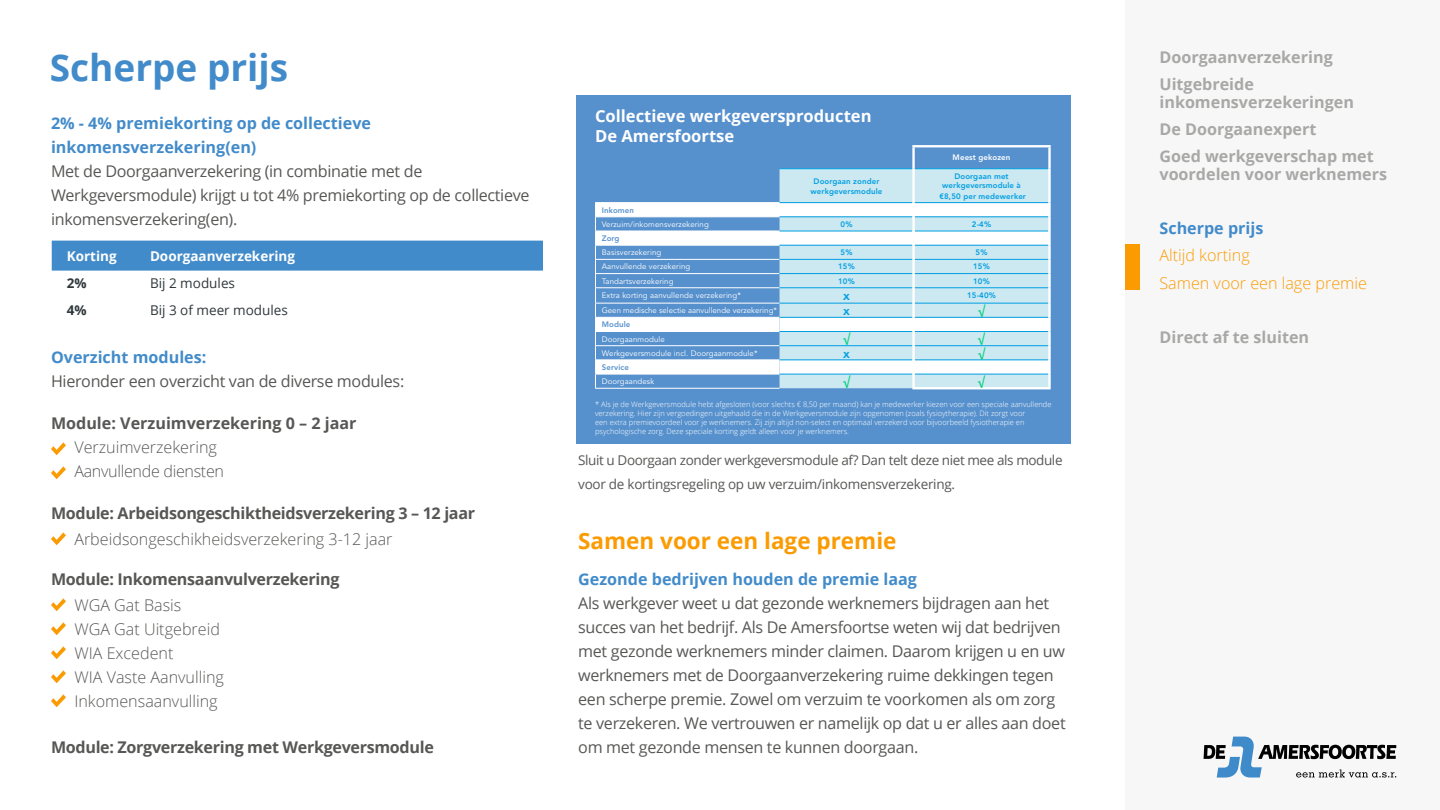
<style>
.page{position:relative;width:1440px;height:810px;background:#fff}
.page>*{position:absolute;margin:0;border:0;box-sizing:border-box;transform-origin:0 0}
.t1{font:700 36.97px "Open Sans";color:#428bca}
.t2{font:700 22.5px "Open Sans";color:#fb9b02}
.t3{font:700 16.58px/19.9px "Open Sans";color:#fff}
.t4{font:16.12px/24px "Open Sans";letter-spacing:-.02em;color:#575756}
.t5{font:300 16.12px/24px "Open Sans";color:#575756}
.t6{font:700 16.12px/27px "Open Sans";color:#a8a8a7}
.t7{font:700 16.12px "Open Sans";letter-spacing:-.02em;color:#575756}
.t8{font:700 16.12px/24px "Open Sans";color:#428bca}
.t9{font:300 16.12px/27px "Open Sans";color:#fb9b02}
.t10{font:700 16.12px "Open Sans";color:#575756}
.t11{font:13.5px/24px "Open Sans";letter-spacing:-.03em;color:#575756}
.t12{font:13.5px "Open Sans";color:#30383b}
.t13{font:700 13.5px "Open Sans";color:#fff}
.t14{font:700 13.5px "Open Sans";color:#30383b}
.t15{font:800 12.6px "Avenir LT Std";color:#01cf7c}
.t16{font:800 12.6px "Avenir LT Std";color:#009fe3}
.t17{font:7.88px "Avenir LT Std";letter-spacing:.01em;color:#fff}
.t18{font:800 7.88px/10.3px "Avenir LT Std";letter-spacing:.01em;color:#009fe3;text-align:center}
.t19{font:800 7.88px "Avenir LT Std";letter-spacing:.01em;color:#5791cd}
.t20{font:800 7.88px "Avenir LT Std";letter-spacing:.01em;color:#fff}
.t21{font:300 7.5px/9px "Open Sans";color:#fff}
</style>
<div class="page">
<div style="left:1125px;top:0;width:315px;height:810px;background:#f7f7f7"></div>
<svg style="left:1204px;top:737px;width:192px;height:41px"></svg>
<svg style="left:51px;top:442px;width:15px;height:13px"></svg>
<svg style="left:51px;top:466px;width:15px;height:13px"></svg>
<svg style="left:51px;top:532px;width:15px;height:13px"></svg>
<svg style="left:51px;top:598px;width:15px;height:13px"></svg>
<svg style="left:51px;top:622px;width:15px;height:13px"></svg>
<svg style="left:51px;top:646px;width:15px;height:13px"></svg>
<svg style="left:51px;top:670px;width:15px;height:13px"></svg>
<svg style="left:51px;top:694px;width:15px;height:13px"></svg>
<div style="left:52px;top:241px;width:491px;height:30px;background:#428bca"></div>
<div style="left:1125px;top:244px;width:15px;height:46px;background:#fb9b02"></div>
<div style="left:577px;top:95px;width:494px;height:349px;background:#5791cd"></div>
<hr style="left:595px;top:388px;width:185px;height:1px;background:#fff">
<hr style="left:912px;top:145px;width:139px;height:2px;background:#fff">
<svg style="left:595px;top:146px;width:456px;height:242px"></svg>
<hr style="left:912px;top:387px;width:139px;height:2px;background:#fff">
<h1 class="t1" style="left:50px;top:41px;width:240px">Scherpe prijs</h1>
<p class="t8" style="left:51px;top:111px;width:322px">2% - 4% premiekorting op de collectieve inkomensverzekering(en)</p>
<p class="t4" style="left:51px;top:159px;width:480px">Met de Doorgaanverzekering (in combinatie met de<br>Werkgeversmodule) krijgt u tot 4% premiekorting op de collectieve inkomensverzekering(en).</p>
<p class="t13" style="left:67px;top:246px;width:51px">Korting</p>
<p class="t13" style="left:150px;top:246px;width:147px">Doorgaanverzekering</p>
<p class="t14" style="left:67px;top:274px;width:21px">2%</p>
<p class="t12" style="left:150px;top:274px;width:87px">Bij 2 modules</p>
<p class="t14" style="left:67px;top:300px;width:21px">4%</p>
<p class="t12" style="left:150px;top:301px;width:139px">Bij 3 of meer modules</p>
<p class="t8" style="left:51px;top:345px;width:157px">Overzicht modules:</p>
<p class="t4" style="left:51px;top:369px;width:355px">Hieronder een overzicht van de diverse modules:</p>
<p class="t10" style="left:51px;top:412px;width:307px">Module: Verzuimverzekering 0 – 2 jaar</p>
<p class="t5" style="left:74px;top:435px;width:151px">Verzuimverzekering<br>Aanvullende diensten</p>
<p class="t7" style="left:51px;top:502px;width:426px">Module: Arbeidsongeschiktheidsverzekering 3 – 12 jaar</p>
<p class="t5" style="left:74px;top:527px;width:320px">Arbeidsongeschikheidsverzekering 3-12 jaar</p>
<p class="t7" style="left:51px;top:568px;width:290px">Module: Inkomensaanvulverzekering</p>
<p class="t5" style="left:74px;top:593px;width:151px">WGA Gat Basis<br>WGA Gat Uitgebreid<br>WIA Excedent<br>WIA Vaste Aanvulling<br>Inkomensaanvulling</p>
<p class="t7" style="left:51px;top:736px;width:384px">Module: Zorgverzekering met Werkgeversmodule</p>
<p class="t3" style="left:595px;top:106px;width:278px">Collectieve werkgeversproducten<br>De Amersfoortse</p>
<p class="t20" style="left:953px;top:153px;width:59px">Meest gekozen</p>
<p class="t18" style="left:811px;top:176px;width:73px">Doorgaan zonder werkgeversmodule</p>
<p class="t18" style="left:942px;top:171px;width:80px;line-height:9.4px">Doorgaan met werkgeversmodule à</p>
<p class="t18" style="left:939px;top:191px;width:88px">€8,50 per medewerker</p>
<p class="t19" style="left:602px;top:205px;width:34px">Inkomen</p>
<p class="t17" style="left:602px;top:220px;width:109px">Verzuim/inkomensverzekering</p>
<p class="t18" style="left:841px;top:219px;width:13px">0%</p>
<p class="t18" style="left:972px;top:219px;width:21px">2-4%</p>
<p class="t19" style="left:602px;top:234px;width:19px">Zorg</p>
<p class="t17" style="left:602px;top:248px;width:61px">Basisverzekering</p>
<p class="t18" style="left:841px;top:247px;width:13px">5%</p>
<p class="t18" style="left:976px;top:247px;width:13px">5%</p>
<p class="t17" style="left:602px;top:262px;width:90px">Aanvullende verzekering</p>
<p class="t18" style="left:838px;top:262px;width:18px">15%</p>
<p class="t18" style="left:973px;top:262px;width:18px">15%</p>
<p class="t17" style="left:602px;top:276px;width:73px">Tandartsverzekering</p>
<p class="t18" style="left:838px;top:276px;width:18px">10%</p>
<p class="t18" style="left:973px;top:276px;width:18px">10%</p>
<p class="t17" style="left:602px;top:291px;width:141px">Extra korting aanvullende verzekering*</p>
<p class="t16" style="left:843px;top:288px;width:8px">x</p>
<p class="t18" style="left:967px;top:291px;width:30px">15-40%</p>
<p class="t17" style="left:602px;top:306px;width:177px">Geen medische selectie aanvullende verzekering*</p>
<p class="t16" style="left:843px;top:303px;width:8px">x</p>
<p class="t15" style="left:978px;top:303px;width:9px">√</p>
<p class="t19" style="left:602px;top:320px;width:30px">Module</p>
<p class="t17" style="left:602px;top:334px;width:65px">Doorgaanmodule</p>
<p class="t15" style="left:843px;top:332px;width:9px">√</p>
<p class="t15" style="left:978px;top:332px;width:9px">√</p>
<p class="t17" style="left:602px;top:349px;width:157px">Werkgeversmodule incl. Doorgaanmodule*</p>
<p class="t16" style="left:843px;top:346px;width:8px">x</p>
<p class="t15" style="left:978px;top:346px;width:9px">√</p>
<p class="t19" style="left:602px;top:363px;width:29px">Service</p>
<p class="t17" style="left:602px;top:377px;width:54px">Doorgaandesk</p>
<p class="t15" style="left:843px;top:374px;width:9px">√</p>
<p class="t15" style="left:978px;top:374px;width:9px">√</p>
<p class="t21" style="left:595px;top:399px;width:458px">* Als je de Werkgeversmodule hebt afgesloten (voor slechts € 8,50 per maand) kan je medewerker kiezen voor een speciale aanvullende verzekering. Hier zijn vergoedingen uitgehaald die in de Werkgeversmodule zijn opgenomen (zoals fysioytherapie). Dit zorgt voor<br>een extra premievoordeel voor je werknemers. Zij zijn altijd non-select en optimaal verzekerd voor bijvoorbeeld fysiotherapie en psychologische zorg. Deze speciale korting geldt alleen voor je werknemers.</p>
<p class="t11" style="left:578px;top:448px;width:486px">Sluit u Doorgaan zonder werkgeversmodule af? Dan telt deze niet mee als module voor de kortingsregeling op uw verzuim/inkomensverzekering.</p>
<h2 class="t2" style="left:578px;top:525px;width:320px">Samen voor een lage premie</h2>
<p class="t8" style="left:578px;top:567px;width:340px">Gezonde bedrijven houden de premie laag</p>
<p class="t4" style="left:578px;top:591px;width:489px">Als werkgever weet u dat gezonde werknemers bijdragen aan het succes van het bedrijf. Als De Amersfoortse weten wij dat bedrijven met gezonde werknemers minder claimen. Daarom krijgen u en uw werknemers met de Doorgaanverzekering ruime dekkingen tegen een scherpe premie. Zowel om verzuim te voorkomen als om zorg te verzekeren. We vertrouwen er namelijk op dat u er alles aan doet om met gezonde mensen te kunnen doorgaan.</p>
<p class="t6" style="left:1160px;top:44px;width:175px">Doorgaanverzekering<br>Uitgebreide</p>
<p class="t6" style="left:1160px;top:89px;width:216px">inkomensverzekeringen<br>De Doorgaanexpert<br>Goed werkgeverschap met</p>
<p class="t6" style="left:1160px;top:161px;width:229px">voordelen voor werknemers</p>
<p class="t8" style="left:1160px;top:216px;width:105px">Scherpe prijs</p>
<p class="t9" style="left:1160px;top:242px;width:209px">Altijd korting<br>Samen voor een lage premie</p>
<p class="t6" style="left:1160px;top:323px;width:151px">Direct af te sluiten</p>
</div>
